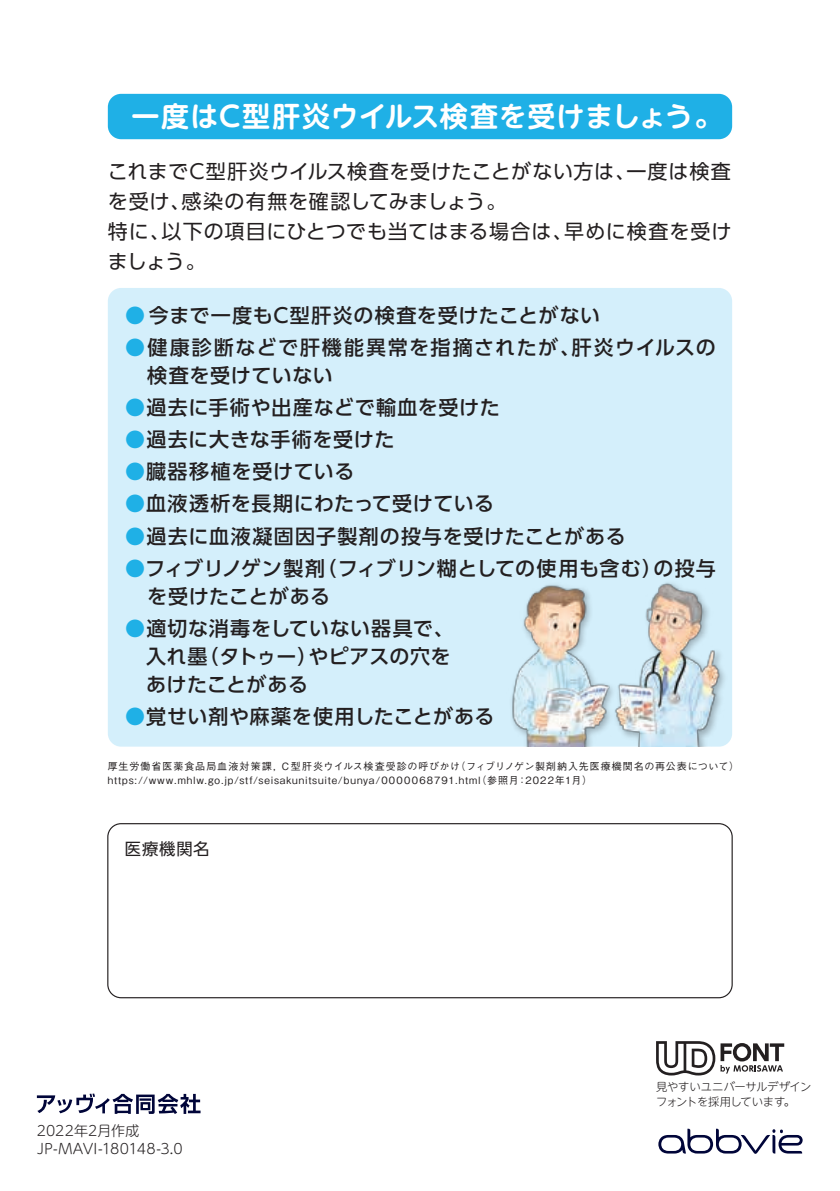
<style>
.page{position:relative;width:840px;height:1191px;background:#fff}
.page>*{position:absolute;margin:0;border:0;box-sizing:border-box;transform-origin:0 0}
.t1{font:700 28px "UD Shin M Go Pro De";letter-spacing:.025em;color:#fff}
.t2{font:500 20px/28px "UD Shin Go Pro";letter-spacing:.035em;color:#231f20}
.t3{font:20px/30px "UD Shin Go Pro";letter-spacing:.035em;color:#231f20}
.t4{font:500 20px/28px "UD Shin Go Pro";letter-spacing:.065em;color:#231f20}
.t5{font:16.4px "UD Shin Go Pro";letter-spacing:.05em;color:#231f20}
.t6{font:300 14px/18px "UD Shin M Go Pro";letter-spacing:.01em;color:#231f20}
.t7{font:300 11.2px/14px "UD Shin M Go Pro";letter-spacing:-.025em;color:#231f20}
.t8{font:500 10px/14px "Gothic BBB Pro";letter-spacing:.085em;color:#231f20}
.s1{color:#1fb0e6}
</style>
<div class="page">
<div style="left:107px;top:823px;width:625px;height:175px;border:1px solid #231f20;border-radius:13px"></div>
<div style="left:108px;top:288px;width:623px;height:458px;background:#d4effb;border-radius:13px"></div>
<div style="left:108px;top:94px;width:623px;height:45px;background:#1fb0e6;border-radius:13px"></div>
<img style="left:512px;top:582px;width:219px;height:164px">
<svg style="left:658px;top:1128px;width:144px;height:25px"></svg>
<svg style="left:656px;top:1041px;width:127px;height:34px"></svg>
<svg style="left:37px;top:1093px;width:163px;height:21px"></svg>
<h1 class="t1" style="left:131px;top:93px;width:592px">一度はC型肝炎ウイルス検査を受けましょう。</h1>
<p class="t3" style="left:108px;top:155px;width:624px">これまでC型肝炎ウイルス検査を受けたことがない方は、一度は検査を受け、感染の有無を確認してみましょう。<br>特に、以下の項目にひとつでも当てはまる場合は、早めに検査を受けましょう。</p>
<p class="t2" style="left:125px;top:301px;width:476px"><span class="s1">●</span> 今まで一度もC型肝炎の検査を受けたことがない</p>
<p class="t4" style="left:147px;top:333px;width:569px;text-indent:-22px"><span class="s1">●</span>健康診断などで肝機能異常を指摘されたが、肝炎ウイルスの検査を受けていない</p>
<p class="t2" style="left:125px;top:393px;width:376px"><span class="s1">●</span>過去に手術や出産などで輸血を受けた</p>
<p class="t2" style="left:125px;top:425px;width:270px"><span class="s1">●</span>過去に大きな手術を受けた</p>
<p class="t2" style="left:125px;top:457px;width:230px"><span class="s1">●</span>臓器移植を受けている</p>
<p class="t2" style="left:125px;top:489px;width:370px"><span class="s1">●</span>血液透析を長期にわたって受けている</p>
<p class="t2" style="left:125px;top:521px;width:501px"><span class="s1">●</span>過去に血液凝固因子製剤の投与を受けたことがある</p>
<p class="t2" style="left:147px;top:553px;width:570px;text-indent:-22px"><span class="s1">●</span>フィブリノゲン製剤（フィブリン糊としての使用も含む）の投与を受けたことがある</p>
<p class="t2" style="left:146px;top:613px;width:309px;text-indent:-21px"><span class="s1">●</span>適切な消毒をしていない器具で、入れ墨（タトゥー）やピアスの穴をあけたことがある</p>
<p class="t2" style="left:125px;top:701px;width:370px"><span class="s1">●</span>覚せい剤や麻薬を使用したことがある</p>
<p class="t8" style="left:108px;top:758px;width:632px">厚生労働省医薬食品局血液対策課, Ｃ型肝炎ウイルス検査受診の呼びかけ（フィブリノゲン製剤納入先医療機関名の再公表について）https://www.mhlw.go.jp/stf/seisakunitsuite/bunya/0000068791.html（参照月：2022年1月）</p>
<p class="t5" style="left:125px;top:835px;width:86px">医療機関名</p>
<p class="t6" style="left:37px;top:1120px;width:147px">2022年2月作成<br>JP-MAVI-180148-3.0</p>
<p class="t7" style="left:655px;top:1079px;width:157px">見やすいユニバーサルデザインフォントを採用しています。</p>
</div>
